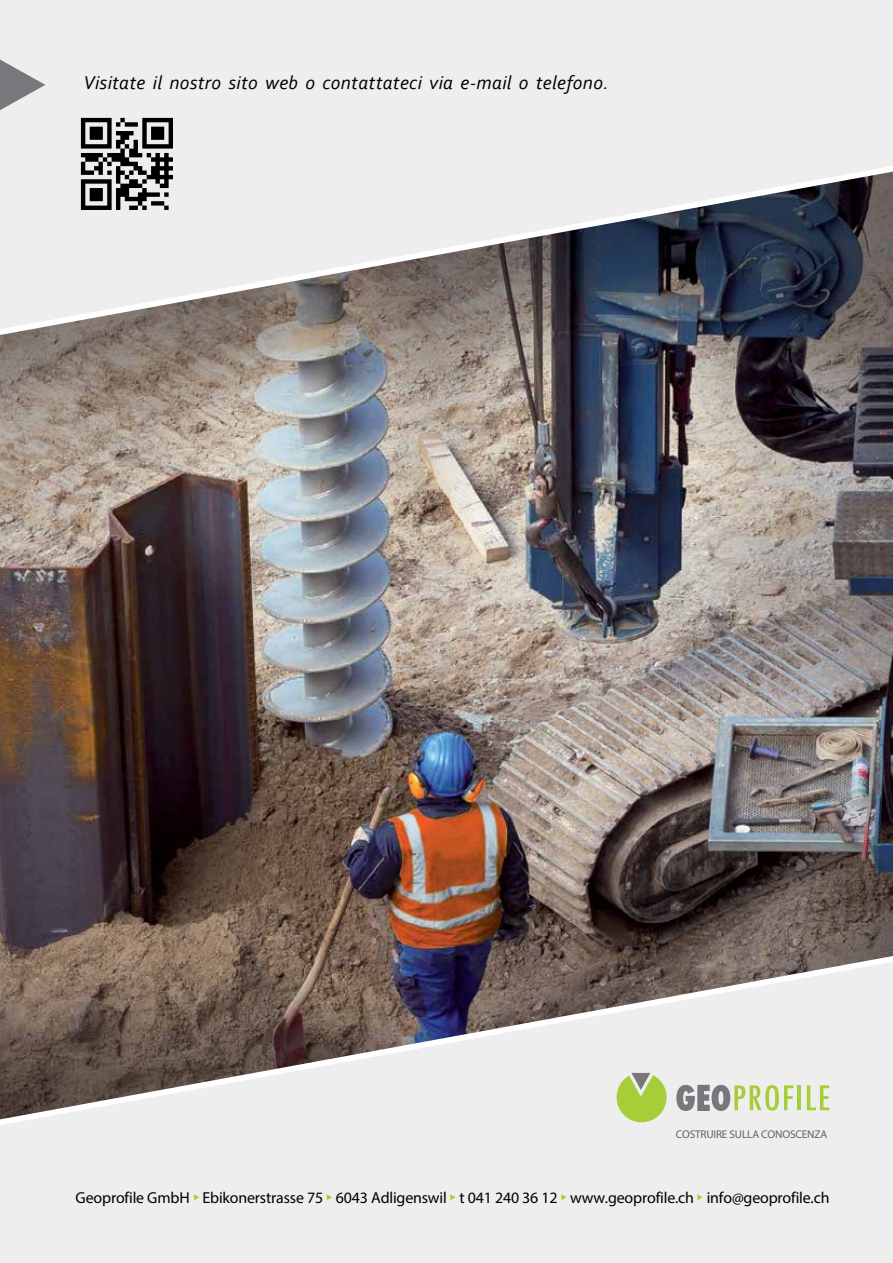
<style>
.page{position:relative;width:893px;height:1263px;background:#eeeeef}
.page>*{position:absolute;margin:0;border:0;box-sizing:border-box;transform-origin:0 0}
.t1{font:italic 19.5px "Corbel";letter-spacing:.02em;color:#000}
.t2{font:15.9px "Myriad Pro";letter-spacing:-.01em;color:#000}
.t3{font:11.25px "Myriad Pro";letter-spacing:-.015em;color:#626262}
</style>
<div class="page">
<svg style="left:81px;top:118px;width:92px;height:48px"></svg>
<svg style="left:194px;top:1194px;width:5px;height:6px"></svg>
<svg style="left:327px;top:1194px;width:5px;height:6px"></svg>
<svg style="left:450px;top:1194px;width:6px;height:6px"></svg>
<svg style="left:561px;top:1194px;width:6px;height:6px"></svg>
<svg style="left:697px;top:1194px;width:6px;height:6px"></svg>
<svg style="left:0;top:60px;width:45px;height:50px"></svg>
<img style="left:0;top:335px;width:893px;height:621px">
<svg style="left:0;top:166px;width:893px;height:169px"></svg>
<svg style="left:0;top:956px;width:893px;height:169px"></svg>
<p class="t1" style="left:83px;top:71px;width:527px">Visitate il nostro sito web o contattateci via e-mail o telefono.</p>
<p class="t3" style="left:676px;top:1127px;width:153px">COSTRUIRE SULLA CONOSCENZA</p>
<p class="t2" style="left:76px;top:1188px;width:755px">Geoprofile GmbH Ebikonerstrasse 75 6043 Adligenswil t 041 240 36 12 www.geoprofile.ch info@geoprofile.ch</p>
</div>
